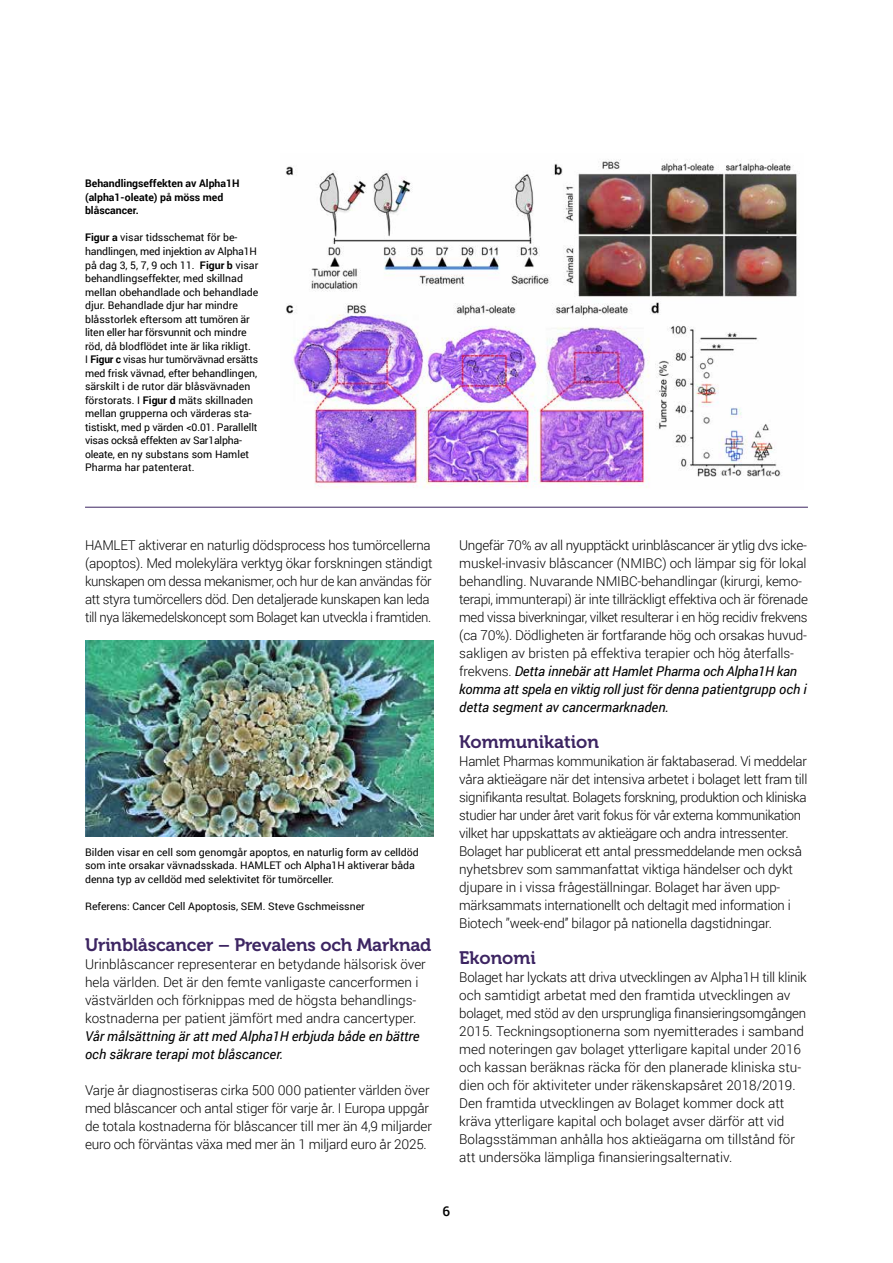
<style>
.page{position:relative;width:893px;height:1263px;background:#fff}
.page>*{position:absolute;margin:0;border:0;box-sizing:border-box;transform-origin:0 0}
.t1{font:18px "Museo 700";letter-spacing:-.01em;color:#3d2562}
.t2{font:300 13.5px/18px "Roboto";letter-spacing:-.015em;color:#000}
.t3{font:italic 13.5px/18px "Roboto";letter-spacing:-.005em;color:#000}
.t4{font:500 13.5px "Roboto";color:#000}
.t5{font:10.5px/13.5px "Roboto";color:#000}
.t6{font:700 10.5px/13.5px "Roboto";color:#000}
.s1{font-weight:700}
.s2{font-weight:400;font-style:italic}
</style>
<div class="page">
<hr style="left:892px;top:0;width:1px;height:1263px;background:#e3f2eb">
<img style="left:285px;top:159px;width:515px;height:329px">
<hr style="left:85px;top:507px;width:723px;height:1px;background:#3d2562">
<img style="left:85px;top:640px;width:349px;height:197px">
<p class="t6" style="left:85px;top:177px;width:156px">Behandlingseffekten av Alpha1H (alpha1-oleate) på möss med blåscancer.</p>
<p class="t5" style="left:85px;top:231px;width:175px"><span class="s1">Figur a</span> visar tidsschemat för be&shy;handlingen, med injektion av Alpha1H på dag 3, 5, 7, 9 och 11. <span class="s1">Figur b</span> visar behandlingseffekter, med skillnad mellan obehandlade och behandlade djur. Behandlade djur har mindre blåsstorlek eftersom att tumören är liten eller har försvunnit och mindre röd, då blodflödet inte är lika rikligt.<br>I <span class="s1">Figur c</span> visas hur tumörvävnad ersätts med frisk vävnad, efter behandlingen, särskilt i de rutor där blåsvävnaden förstorats. I <span class="s1">Figur d</span> mäts skillnaden mellan grupperna och värderas sta&shy;tistiskt, med p värden &lt;0.01. Parallellt visas också effekten av Sar1alpha&shy;oleate, en ny substans som Hamlet Pharma har patenterat.</p>
<p class="t2" style="left:85px;top:536px;width:349px">HAMLET aktiverar en naturlig dödsprocess hos tumörcellerna (apoptos). Med molekylära verktyg ökar forskningen ständigt kunskapen om dessa mekanismer, och hur de kan användas för att styra tumörcellers död. Den detaljerade kunskapen kan leda till nya läkemedelskoncept som Bolaget kan utveckla i framtiden.</p>
<p class="t2" style="left:459px;top:536px;width:350px">Ungefär 70% av all nyupptäckt urinblåscancer är ytlig dvs icke&shy;muskel-invasiv blåscancer (NMIBC) och lämpar sig för lokal behandling. Nuvarande NMIBC-behandlingar (kirurgi, kemo&shy;terapi, immunterapi) är inte tillräckligt effektiva och är förenade med vissa biverkningar, vilket resulterar i en hög recidiv frekvens (ca 70%). Dödligheten är fortfarande hög och orsakas huvud&shy;sakligen av bristen på effektiva terapier och hög återfalls&shy;frekvens. <span class="s2">Detta innebär att Hamlet Pharma och Alpha1H kan komma att spela en viktig roll just för denna patientgrupp och i detta segment av cancermarknaden.</span></p>
<h1 class="t1" style="left:459px;top:732px;width:141px">Kommunikation</h1>
<p class="t2" style="left:459px;top:752px;width:350px">Hamlet Pharmas kommunikation är faktabaserad. Vi meddelar våra aktieägare när det intensiva arbetet i bolaget lett fram till signifikanta resultat. Bolagets forskning, produktion och kliniska studier har under året varit fokus för vår externa kommunikation vilket har uppskattats av aktieägare och andra intressenter.<br>Bolaget har publicerat ett antal pressmeddelande men också nyhetsbrev som sammanfattat viktiga händelser och dykt djupare in i vissa frågeställningar. Bolaget har även upp&shy;märksammats internationellt och deltagit med information i Biotech ’’week-end’’ bilagor på nationella dagstidningar.</p>
<h1 class="t1" style="left:459px;top:948px;width:78px">Ekonomi</h1>
<p class="t2" style="left:459px;top:968px;width:349px">Bolaget har lyckats att driva utvecklingen av Alpha1H till klinik och samtidigt arbetat med den framtida utvecklingen av bolaget, med stöd av den ursprungliga finansieringsomgången 2015. Teckningsoptionerna som nyemitterades i samband med noteringen gav bolaget ytterligare kapital under 2016 och kassan beräknas räcka för den planerade kliniska stu&shy;dien och för aktiviteter under räkenskapsåret 2018/2019.<br>Den framtida utvecklingen av Bolaget kommer dock att kräva ytterligare kapital och bolaget avser därför att vid Bolagsstämman anhålla hos aktieägarna om tillstånd för att undersöka lämpliga finansieringsalternativ.</p>
<p class="t5" style="left:85px;top:845px;width:335px">Bilden visar en cell som genomgår apoptos, en naturlig form av celldöd som inte orsakar vävnadsskada. HAMLET och Alpha1H aktiverar båda denna typ av celldöd med selektivitet för tumörceller.</p>
<p class="t5" style="left:85px;top:899px;width:281px">Referens: Cancer Cell Apoptosis, SEM. Steve Gschmeissner</p>
<h1 class="t1" style="left:85px;top:934px;width:348px">Urinblåscancer – Prevalens och Marknad</h1>
<p class="t2" style="left:85px;top:954px;width:342px">Urinblåscancer representerar en betydande hälsorisk över hela världen. Det är den femte vanligaste cancerformen i västvärlden och förknippas med de högsta behandlings&shy;kostnaderna per patient jämfört med andra cancertyper.</p>
<p class="t3" style="left:85px;top:1026px;width:336px">Vår målsättning är att med Alpha1H erbjuda både en bättre och säkrare terapi mot blåscancer.</p>
<p class="t2" style="left:85px;top:1080px;width:348px">Varje år diagnostiseras cirka 500 000 patienter världen över med blåscancer och antal stiger för varje år. I Europa uppgår de totala kostnaderna för blåscancer till mer än 4,9 miljarder euro och förväntas växa med mer än 1 miljard euro år 2025.</p>
<p class="t4" style="left:443px;top:1202px;width:9px">6</p>
</div>
